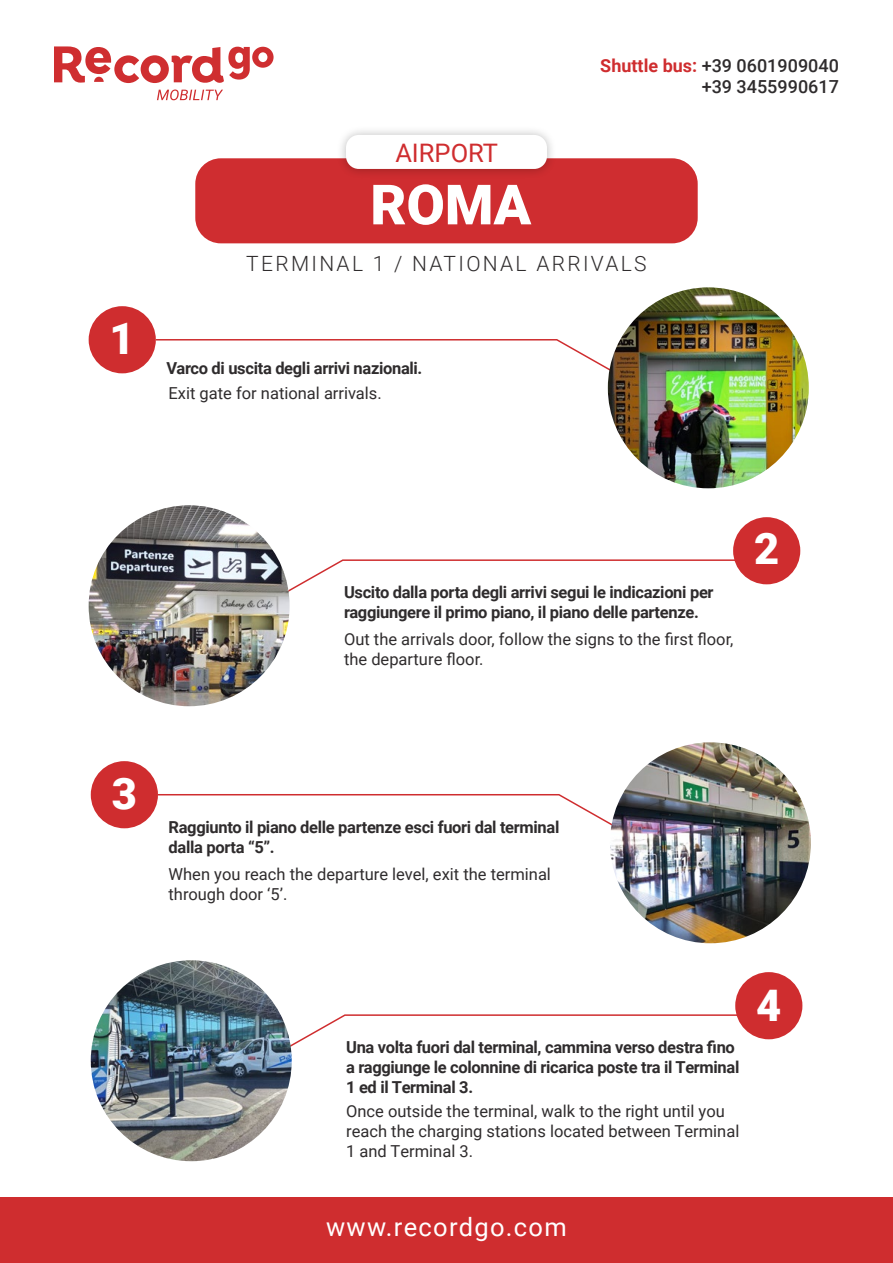
<style>
.page{position:relative;width:893px;height:1263px;background:#fff}
.page>*{position:absolute;margin:0;border:0;box-sizing:border-box;transform-origin:0 0}
.t1{font:900 55.5px "Roboto";color:#fff}
.t2{font:900 43.5px "Roboto";color:#fff}
.t3{font:25.5px "Roboto";letter-spacing:.05em;color:#fff}
.t4{font:25.5px "Roboto";color:#cf2d2f}
.t5{font:300 21px "Roboto";letter-spacing:.11em;color:#2f2c2d}
.t6{font:500 18px/21.6px "Roboto";color:#2f2c2d;text-align:right}
.t7{font:700 16.5px/19.8px "Roboto";letter-spacing:-.02em;color:#2f2c2d}
.t8{font:16.5px/19.8px "Roboto";color:#2f2c2d}
.s1{font-weight:700;color:#cf2d2f}
</style>
<div class="page">
<div style="left:89px;top:306px;width:67px;height:67px;background:#cf2d2f;border-radius:50%"></div>
<div style="left:91px;top:761px;width:67px;height:67px;background:#cf2d2f;border-radius:50%"></div>
<div style="left:733px;top:517px;width:67px;height:67px;background:#cf2d2f;border-radius:50%"></div>
<div style="left:735px;top:972px;width:67px;height:67px;background:#cf2d2f;border-radius:50%"></div>
<svg style="left:154px;top:338px;width:467px;height:46px"></svg>
<svg style="left:156px;top:793px;width:467px;height:37px"></svg>
<svg style="left:289px;top:559px;width:456px;height:33px"></svg>
<svg style="left:282px;top:1014px;width:465px;height:33px"></svg>
<img style="left:608px;top:287px;width:201px;height:201px;border-radius:100px">
<img style="left:610px;top:742px;width:201px;height:201px;border-radius:100px">
<img style="left:89px;top:505px;width:201px;height:201px;border-radius:100px">
<img style="left:91px;top:960px;width:201px;height:201px;border-radius:100px">
<div style="left:195px;top:158px;width:503px;height:85px;background:#cf2d30;border-radius:26px"></div>
<div style="left:336px;top:125px;width:221px;height:54px;background:#000;opacity:.26"></div>
<div style="left:346px;top:135px;width:201px;height:34px;background:#fff;border-radius:13px"></div>
<div style="left:0;top:1197px;width:893px;height:66px;background:#cf2d2f"></div>
<svg style="left:54px;top:46px;width:220px;height:37px"></svg>
<svg style="left:157px;top:89px;width:66px;height:11px"></svg>
<h2 class="t2" style="left:110px;top:308px;width:27px">1</h2>
<h3 class="t4" style="left:395px;top:135px;width:104px">AIRPORT</h3>
<h1 class="t1" style="left:370px;top:166px;width:162px">ROMA</h1>
<p class="t6" style="left:600px;top:54px;width:240px"><span class="s1">Shuttle bus:</span> +39 0601909040 +39 3455990617</p>
<p class="t5" style="left:246px;top:249px;width:402px">TERMINAL 1 / NATIONAL ARRIVALS</p>
<p class="t7" style="left:166px;top:357px;width:257px">Varco di uscita degli arrivi nazionali.</p>
<p class="t8" style="left:169px;top:382px;width:215px">Exit gate for national arrivals.</p>
<p class="t7" style="left:344px;top:582px;width:371px">Uscito dalla porta degli arrivi segui le indicazioni per raggiungere il primo piano, il piano delle partenze.</p>
<p class="t8" style="left:344px;top:629px;width:391px">Out the arrivals door, follow the signs to the first floor, the departure floor.</p>
<h2 class="t2" style="left:754px;top:518px;width:27px">2</h2>
<h2 class="t2" style="left:112px;top:763px;width:27px">3</h2>
<p class="t7" style="left:169px;top:817px;width:392px">Raggiunto il piano delle partenze esci fuori dal terminal dalla porta “5”.</p>
<p class="t8" style="left:169px;top:863px;width:384px">When you reach the departure level, exit the terminal through door ‘5’.</p>
<p class="t7" style="left:346px;top:1037px;width:395px">Una volta fuori dal terminal, cammina verso destra fino a raggiunge le colonnine di ricarica poste tra il Terminal<br>1 ed il Terminal 3.</p>
<p class="t8" style="left:346px;top:1101px;width:395px">Once outside the terminal, walk to the right until you reach the charging stations located between Terminal<br>1 and Terminal 3.</p>
<h2 class="t2" style="left:756px;top:975px;width:27px">4</h2>
<h3 class="t3" style="left:326px;top:1209px;width:242px">www.recordgo.com</h3>
</div>
